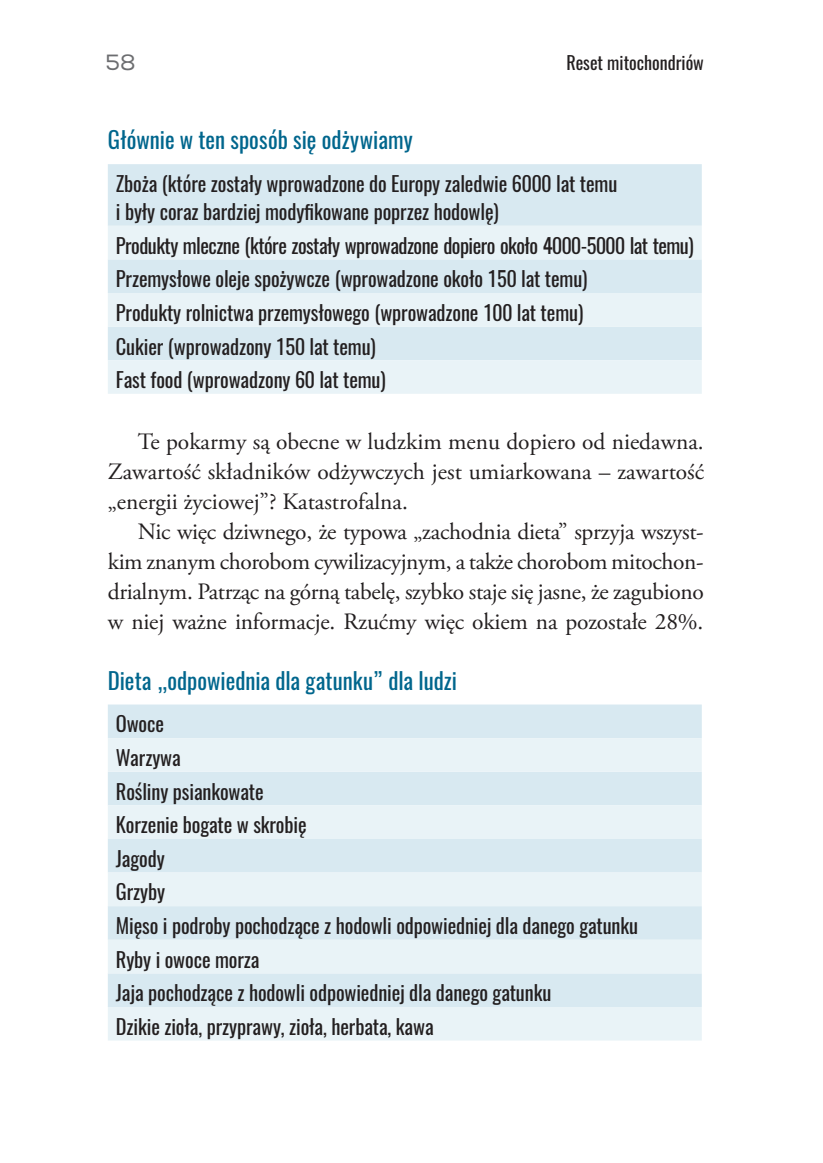
<style>
.page{position:relative;width:823px;height:1163px;background:#fff}
.page>*{position:absolute;margin:0;border:0;box-sizing:border-box;transform-origin:0 0}
.t1{font:23.4px/30px "Adobe Garamond Pro";letter-spacing:-.01em;color:#231f20;text-align:justify}
.t2{font:22.8px "Oswald";color:#00668d}
.t3{font:22px "Nexa";color:#6c6d70}
.t4{font:20.4px/33.6px "Oswald";letter-spacing:-.005em;color:#231f20}
.t5{font:18px "Oswald";color:#231f20}
</style>
<div class="page">
<div style="left:108px;top:164px;width:593px;height:62px;background:#d8e9f1"></div>
<svg style="left:108px;top:226px;width:593px;height:168px;background:#e2eff4"></svg>
<div style="left:108px;top:704px;width:593px;height:34px;background:#d8e9f1"></div>
<svg style="left:108px;top:738px;width:593px;height:302px;background:#e1eef4"></svg>
<p class="t3" style="left:105px;top:49px;width:31px">58</p>
<p class="t5" style="left:566px;top:50px;width:139px">Reset mitochondriów</p>
<p class="t2" style="left:108px;top:124px;width:306px">Głównie w ten sposób się odżywiamy</p>
<p class="t4" style="left:116px;top:170px;width:502px;line-height:28px">Zboża (które zostały wprowadzone do Europy zaledwie 6000 lat temu i były coraz bardziej modyfikowane poprzez hodowlę)</p>
<p class="t4" style="left:116px;top:229px;width:579px">Produkty mleczne (które zostały wprowadzone dopiero około 4000-5000 lat temu)<br>Przemysłowe oleje spożywcze (wprowadzone około 150 lat temu)<br>Produkty rolnictwa przemysłowego (wprowadzone 100 lat temu)<br>Cukier (wprowadzony 150 lat temu)<br>Fast food (wprowadzony 60 lat temu)</p>
<p class="t1" style="left:108px;top:427px;width:597px;text-indent:30px">Te pokarmy są obecne w ludzkim menu dopiero od niedawna.<br>Zawartość składników odżywczych jest umiarkowana – zawartość „energii życiowej”? Katastrofalna.</p>
<p class="t1" style="left:108px;top:517px;width:597px;text-indent:30px">Nic więc dziwnego, że typowa „zachodnia dieta” sprzyja wszyst&shy;kim znanym chorobom cywilizacyjnym, a także chorobom mitochon&shy;drialnym. Patrząc na górną tabelę, szybko staje się jasne, że zagubiono w niej ważne informacje. Rzućmy więc okiem na pozostałe 28%.</p>
<p class="t2" style="left:108px;top:664px;width:350px">Dieta „odpowiednia dla gatunku” dla ludzi</p>
<p class="t4" style="left:116px;top:707px;width:523px">Owoce<br>Warzywa<br>Rośliny psiankowate<br>Korzenie bogate w skrobię<br>Jagody<br>Grzyby<br>Mięso i podroby pochodzące z hodowli odpowiedniej dla danego gatunku<br>Ryby i owoce morza<br>Jaja pochodzące z hodowli odpowiedniej dla danego gatunku<br>Dzikie zioła, przyprawy, zioła, herbata, kawa</p>
</div>
